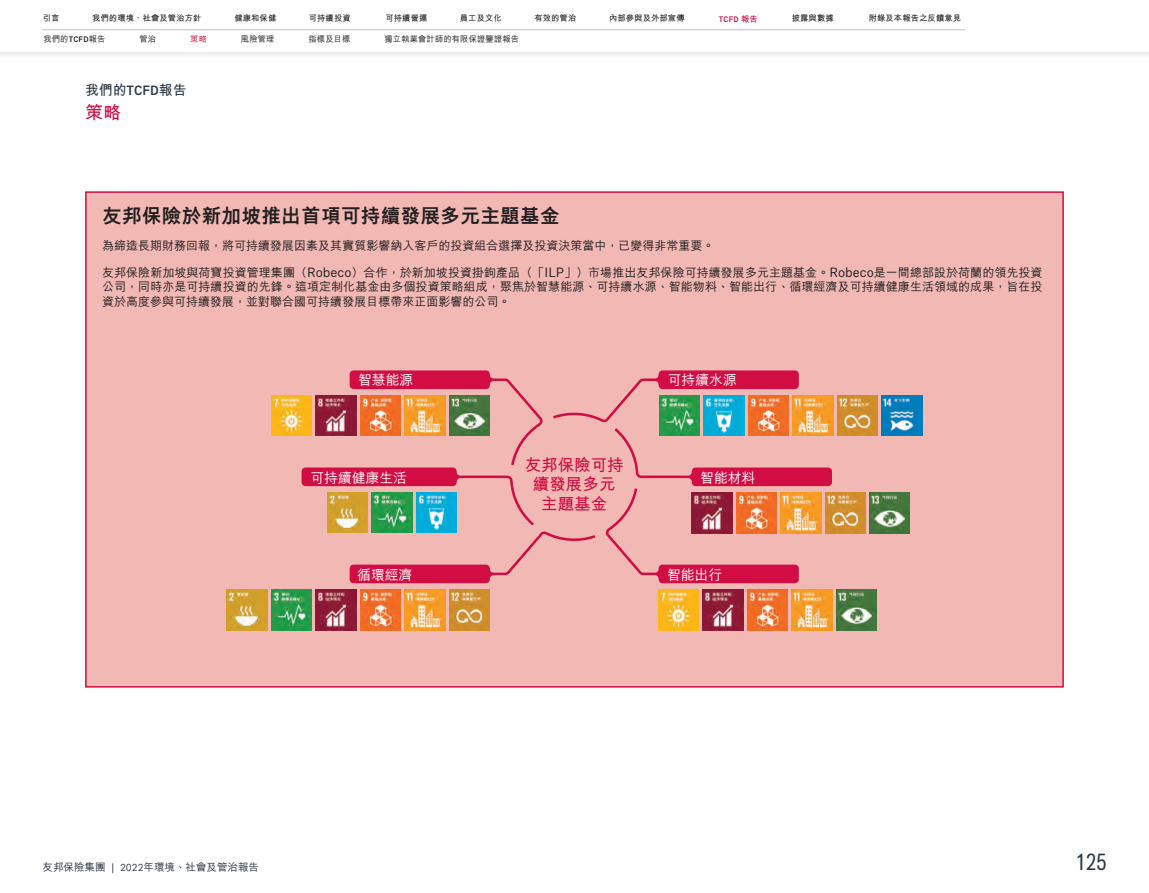
<style>
.page{position:relative;width:1149px;height:893px;background:#fff}
.page>*{position:absolute;margin:0;border:0;box-sizing:border-box;transform-origin:0 0}
.t1{font:condensed 24px "AIA Everest";color:#2b3944}
.Heading-1{font:800 19.5px "M Hei HK";letter-spacing:.02em;color:#231f20}
.Page_Title_Cont{font:700 18px "M Hei HK";color:#d20d44}
.Heading-1_Center_11p{font:700 16.5px/19.5px "M Hei HK";color:#d20d44;text-align:center}
.Bodytext{font:500 13.8px "M Hei HK";color:#fff}
.t2{font:700 13.8px "M Hei HK";color:#2b3944}
.Bodytext-8pt{font:500 12px/14.2px "M Hei HK";color:#231f20;text-align:justify}
.t3{font:500 10.5px "M Hei HK";color:#2b3944}
.t4{font:700 8.25px "M Hei HK";letter-spacing:.02em;color:#231f20}
.t5{font:500 8.25px "M Hei HK";letter-spacing:.02em;color:#231f20}
.t6{font:500 8.25px "AIA Everest";color:#d20d44}
.t7{font:500 8.25px "M Hei HK";color:#d20d44}
.s1{font-family:"M Hei HK";font-weight:700}
.s2{font-family:"AIA Everest"}
.s3{font-family:"AIA Everest";font-weight:500}
.s4{font-family:"AIA Everest";font-weight:400;font-size:13.8px}
.s5{font-family:"AIA Everest";font-weight:400}
</style>
<div class="page">
<div style="left:85px;top:191px;width:978px;height:497px;background:#f1b8b4;border:2px solid #d20d44"></div>
<img style="left:271px;top:395px;width:30px;height:41px">
<img style="left:227px;top:590px;width:40px;height:40px">
<img style="left:271px;top:590px;width:41px;height:40px">
<img style="left:316px;top:590px;width:40px;height:40px">
<img style="left:360px;top:590px;width:40px;height:40px">
<img style="left:449px;top:590px;width:40px;height:40px">
<img style="left:404px;top:590px;width:41px;height:40px">
<img style="left:837px;top:395px;width:40px;height:41px">
<img style="left:881px;top:395px;width:40px;height:41px">
<img style="left:832px;top:493px;width:33px;height:40px">
<img style="left:869px;top:493px;width:40px;height:40px">
<img style="left:836px;top:590px;width:40px;height:40px">
<img style="left:791px;top:590px;width:41px;height:40px">
<img style="left:702px;top:590px;width:41px;height:40px">
<img style="left:747px;top:590px;width:40px;height:40px">
<img style="left:658px;top:590px;width:40px;height:40px">
<svg style="left:301px;top:370px;width:531px;height:214px"></svg>
<div style="left:0;top:0;width:1148px;height:60px;background:#f6f6f6"></div>
<div style="left:0;top:0;width:1148px;height:52px;background:#fff"></div>
<hr style="left:43px;top:30px;width:921px;height:1px;background:#c1c1c6">
<p class="t4" style="left:43px;top:12px;width:18px">引言</p>
<p class="t4" style="left:92px;top:12px;width:111px">我們的環境、社會及管治方針</p>
<p class="t4" style="left:234px;top:12px;width:43px">健康和保健</p>
<p class="t4" style="left:309px;top:12px;width:43px">可持續投資</p>
<p class="t4" style="left:385px;top:12px;width:43px">可持續營運</p>
<p class="t4" style="left:459px;top:12px;width:43px">員工及文化</p>
<p class="t4" style="left:534px;top:12px;width:43px">有效的管治</p>
<p class="t4" style="left:608px;top:12px;width:77px">內部參與及外部宣傳</p>
<p class="t6" style="left:718px;top:14px;width:40px">TCFD <span class="s1">報告</span></p>
<p class="t4" style="left:791px;top:12px;width:43px">披露與數據</p>
<p class="t4" style="left:868px;top:12px;width:94px">附錄及本報吿之反饋意見</p>
<p class="t7" style="left:190px;top:33px;width:18px">策略</p>
<p class="t5" style="left:43px;top:33px;width:63px">我們的<span class="s2">TCFD</span>報告</p>
<p class="t5" style="left:139px;top:33px;width:18px">管治</p>
<p class="t5" style="left:241px;top:33px;width:35px">風險管理</p>
<p class="t5" style="left:308px;top:33px;width:43px">指標及目標</p>
<p class="t5" style="left:384px;top:33px;width:136px">獨立執業會計師的有限保證鑒證報告</p>
<p class="t2" style="left:85px;top:80px;width:103px">我們的<span class="s3">TCFD</span>報告</p>
<p class="Page_Title_Cont" style="left:85px;top:99px;width:37px">策略</p>
<p class="Heading-1" style="left:102px;top:202px;width:459px">友邦保險於新加坡推出首項可持續發展多元主題基金</p>
<p class="Bodytext-8pt" style="left:102px;top:238px;width:613px">為締造長期財務回報，將可持續發展因素及其實質影響納入客戶的投資組合選擇及投資決策當中，已變得非常重要。</p>
<p class="Bodytext-8pt" style="left:102px;top:265px;width:941px">友邦保險新加坡與荷寶投資管理集團（<span class="s4">Robeco</span>）合作，於新加坡投資掛鉤產品（「<span class="s4">ILP</span>」）市場推出友邦保險可持續發展多元主題基金。<span class="s4">Robeco</span>是一間總部設於荷蘭的領先投資公司，同時亦是可持續投資的先鋒。這項定制化基金由多個投資策略組成，聚焦於智慧能源、可持續水源、智能物料、智能出行、循環經濟及可持續健康生活領域的成果，旨在投資於高度參與可持續發展，並對聯合國可持續發展目標帶來正面影響的公司。</p>
<p class="Bodytext" style="left:358px;top:370px;width:57px">智慧能源</p>
<p class="Bodytext" style="left:667px;top:370px;width:70px">可持續水源</p>
<p class="Bodytext" style="left:310px;top:468px;width:98px">可持續健康生活</p>
<p class="Heading-1_Center_11p" style="left:524px;top:454px;width:100px">友邦保險可持續發展多元主題基金</p>
<p class="Bodytext" style="left:700px;top:468px;width:57px">智能材料</p>
<p class="Bodytext" style="left:357px;top:565px;width:57px">循環經濟</p>
<p class="Bodytext" style="left:666px;top:565px;width:57px">智能出行</p>
<p class="t3" style="left:43px;top:859px;width:218px">友邦保險集團 | <span class="s5">2022</span>年環境、社會及管治報告</p>
<h1 class="t1" style="left:1075px;top:849px;width:32px">125</h1>
</div>
